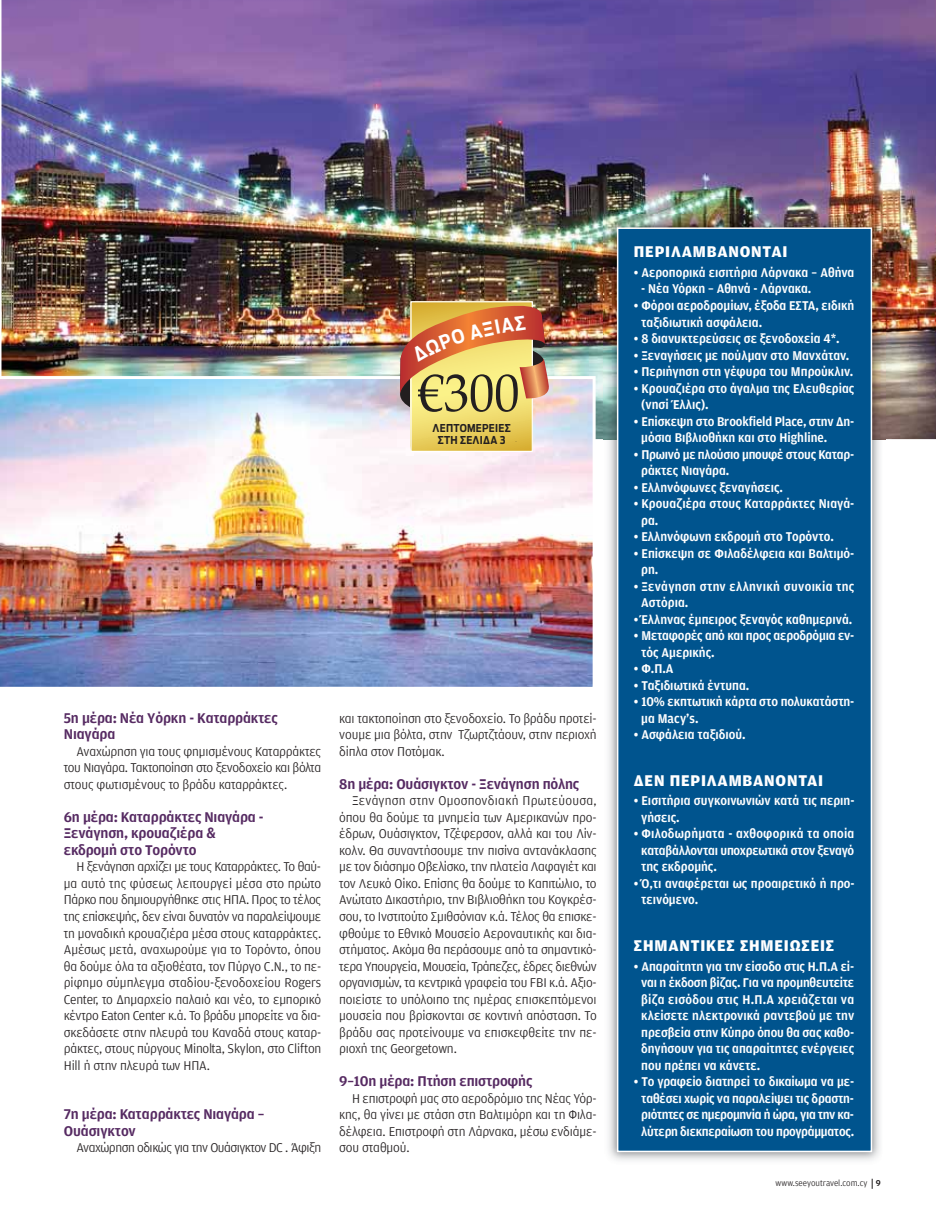
<style>
.page{position:relative;width:936px;height:1230px;background:#fff}
.page>*{position:absolute;margin:0;border:0;box-sizing:border-box;transform-origin:0 0}
.t1{font:52.95px "Palatino Linotype";color:#231f20;scale:.95 1}
.t2{font:16.5px "KAS Amplitude 08 NW Heavy";letter-spacing:.05em;color:#fff}
.t3{font:15px/16.5px "KAS Amplitude 07 NW Bold";letter-spacing:-.01em;color:#562a62}
.t4{font:13.5px/16.5px "KAS Amplitude 03 Roman";letter-spacing:-.01em;color:#231f20;text-align:justify}
.t5{font:13.5px/16.5px "KAS Amplitude 07 NW Bold";color:#fff;scale:.95 1}
.t6{font:13.5px/16.5px "KAS Amplitude 07 NW Bold";letter-spacing:-.02em;color:#fff;scale:.95 1}
.t7{font:13.5px/16.5px "KAS Amplitude 07 NW Bold";letter-spacing:.025em;color:#fff;scale:.95 1}
.t8{font:13.5px "KAS Amplitude 03 Roman";letter-spacing:-.035em;color:#231f20}
.t9{font:700 10.8px/12px "KAS Antenna 07";letter-spacing:.025em;color:#231f20;text-align:center}
.t10{font:9px "KAS Amplitude 03 Roman";color:#231f20}
.s1{font-family:"KAS Amplitude 07 NW Bold"}
</style>
<div class="page">
<img style="left:1px;top:0;width:934px;height:440px">
<img style="left:0;top:376px;width:595px;height:311px">
<img style="left:603px;top:215px;width:282px;height:946px">
<div style="left:618px;top:229px;width:252px;height:921px;background:#00548e"></div>
<div style="left:617px;top:227px;width:255px;height:924px;border:2px solid #fff"></div>
<svg style="left:400px;top:302px;width:149px;height:149px;background:#e0b265"></svg>
<h1 class="t1" style="left:418px;top:361px;width:108px">€300</h1>
<p class="t9" style="left:432px;top:422px;width:80px">ΛΕΠΤΟΜΕΡΕΙΕΣ<br>ΣΤΗ ΣΕΛΙΔΑ 3</p>
<p class="t3" style="left:64px;top:710px;width:215px">5η μέρα: Νέα Υόρκη - Καταρράκτες<br>Νιαγάρα</p>
<p class="t4" style="left:64px;top:743px;width:259px;text-indent:13px">Αναχώρηση για τους φημισμένους Καταρράκτες του Νιαγάρα. Τακτοποίηση στο ξενοδοχείο και βόλτα στους φωτισμένους το βράδυ καταρράκτες.</p>
<p class="t3" style="left:64px;top:809px;width:201px">6η μέρα: Καταρράκτες Νιαγάρα -<br>Ξενάγηση, κρουαζιέρα &amp; εκδρομή στο Τορόντο</p>
<p class="t4" style="left:64px;top:859px;width:259px;text-indent:13px">Η ξενάγηση αρχίζει με τους Καταρράκτες. Το θαύ&shy;μα αυτό της φύσεως λειτουργεί μέσα στο πρώτο Πάρκο που δημιουργήθηκε στις ΗΠΑ. Προς το τέλος της επίσκεψής, δεν είναι δυνατόν να παραλείψουμε τη μοναδική κρουαζιέρα μέσα στους καταρράκτες.<br>Αμέσως μετά, αναχωρούμε για το Τορόντο, όπου θα δούμε όλα τα αξιοθέατα, τον Πύργο C.N., το πε&shy;ρίφημο σύμπλεγμα σταδίου-ξενοδοχείου Rogers Center, το Δημαρχείο παλαιό και νέο, το εμπορικό κέντρο Eaton Center κ.ά. Το βράδυ μπορείτε να δια&shy;σκεδάσετε στην πλευρά του Καναδά στους καταρ&shy;ράκτες, στους πύργους Μinolta, Skylon, στο Clifton Hill ή στην πλευρά των ΗΠΑ.</p>
<p class="t3" style="left:64px;top:1106px;width:202px">7η μέρα: Καταρράκτες Νιαγάρα –<br>Ουάσιγκτον</p>
<p class="t8" style="left:77px;top:1140px;width:246px">Αναχώρηση οδικώς για την Ουάσιγκτον DC . Άφιξη</p>
<p class="t4" style="left:339px;top:710px;width:259px">και τακτοποίηση στο ξενοδοχείο. Το βράδυ προτεί&shy;νουμε μια βόλτα, στην Τζωρτζτάουν, στην περιοχή δίπλα στον Ποτόμακ.</p>
<p class="t3" style="left:339px;top:776px;width:241px">8η μέρα: Ουάσιγκτον - Ξενάγηση πόλης</p>
<p class="t4" style="left:339px;top:793px;width:259px;text-indent:13px">Ξενάγηση στην Ομοσπονδιακή Πρωτεύουσα, όπου θα δούμε τα μνημεία των Αμερικανών προ&shy;έδρων, Ουάσιγκτον, Τζέφερσον, αλλά και του Λίν&shy;κολν. Θα συναντήσουμε την πισίνα αντανάκλασης με τον διάσημο Οβελίσκο, την πλατεία Λαφαγιέτ και τον Λευκό Οίκο. Επίσης θα δούμε το Καπιτώλιο, το Ανώτατο Δικαστήριο, την Βιβλιοθήκη του Κογκρέσ&shy;σου, το Ινστιτούτο Σμιθσόνιαν κ.ά. Τέλος θα επισκε&shy;φθούμε το Εθνικό Μουσείο Αεροναυτικής και δια&shy;στήματος. Ακόμα θα περάσουμε από τα σημαντικό&shy;τερα Υπουργεία, Μουσεία, Τράπεζες, έδρες διεθνών οργανισμών, τα κεντρικά γραφεία του FBI κ.ά. Αξιο&shy;ποιείστε το υπόλοιπο της ημέρας επισκεπτόμενοι μουσεία που βρίσκονται σε κοντινή απόσταση. Το βράδυ σας προτείνουμε να επισκεφθείτε την πε&shy;ριοχή της Georgetown.</p>
<p class="t3" style="left:339px;top:1073px;width:195px">9–10η μέρα: Πτήση επιστροφής</p>
<p class="t4" style="left:339px;top:1090px;width:259px;text-indent:13px">Η επιστροφή μας στο αεροδρόμιο της Νέας Υόρ&shy;κης, θα γίνει με στάση στη Βαλτιμόρη και τη Φιλα&shy;δέλφεια. Επιστροφή στη Λάρνακα, μέσω ενδιάμε&shy;σου σταθμού.</p>
<p class="t2" style="left:634px;top:246px;width:155px">ΠΕΡΙΛΑΜΒΑΝΟΝΤΑΙ</p>
<p class="t5" style="left:634px;top:265px;width:233px">• Αεροπορικά εισιτήρια Λάρνακα – Αθήνα</p>
<p class="t5" style="left:641px;top:282px;width:181px">- Νέα Υόρκη – Αθηνά - Λάρνακα.</p>
<p class="t5" style="left:641px;top:298px;width:226px;text-indent:-7px">• Φόροι αεροδρομίων, έξοδα ΕΣΤΑ, ειδική ταξιδιωτική ασφάλεια.</p>
<p class="t5" style="left:634px;top:331px;width:218px">• 8 διανυκτερεύσεις σε ξενοδοχεία 4*.</p>
<p class="t5" style="left:634px;top:348px;width:228px">• Ξεναγήσεις με πούλμαν στο Μανχάταν.</p>
<p class="t5" style="left:634px;top:364px;width:232px">• Περιήγηση στη γέφυρα του Μπρούκλιν.</p>
<p class="t5" style="left:641px;top:381px;width:226px;text-indent:-7px">• Κρουαζιέρα στο άγαλμα της Ελευθερίας (νησί Έλλις).</p>
<p class="t5" style="left:641px;top:414px;width:226px;text-indent:-7px">• Επίσκεψη στο Brookfield Place, στην Δη&shy;μόσια Βιβλιοθήκη και στο Highline.</p>
<p class="t6" style="left:641px;top:447px;width:226px;text-indent:-7px">• Πρωινό με πλούσιο μπουφέ στους Καταρ&shy;ράκτες Νιαγάρα.</p>
<p class="t5" style="left:634px;top:480px;width:158px">• Ελληνόφωνες ξεναγήσεις.</p>
<p class="t5" style="left:641px;top:496px;width:226px;text-indent:-7px">• Κρουαζιέρα στους Καταρράκτες Νιαγά&shy;ρα.</p>
<p class="t5" style="left:634px;top:529px;width:212px">• Ελληνόφωνη εκδρομή στο Τορόντο.</p>
<p class="t5" style="left:641px;top:546px;width:226px;text-indent:-7px">• Επίσκεψη σε Φιλαδέλφεια και Βαλτιμό&shy;ρη.</p>
<p class="t7" style="left:641px;top:579px;width:226px;text-indent:-7px">• Ξενάγηση στην ελληνική συνοικία της<br>Αστόρια.</p>
<p class="t5" style="left:634px;top:612px;width:231px">• Έλληνας έμπειρος ξεναγός καθημερινά.</p>
<p class="t5" style="left:641px;top:628px;width:226px;text-indent:-7px">• Μεταφορές από και προς αεροδρόμια εν&shy;τός Αμερικής.</p>
<p class="t5" style="left:634px;top:661px;width:43px">• Φ.Π.Α</p>
<p class="t5" style="left:634px;top:678px;width:123px">• Ταξιδιωτικά έντυπα.</p>
<p class="t5" style="left:641px;top:694px;width:226px;text-indent:-7px">• 10% εκπτωτική κάρτα στο πολυκατάστη&shy;μα Macy’s.</p>
<p class="t5" style="left:634px;top:727px;width:119px">• Ασφάλεια ταξιδιού.</p>
<p class="t2" style="left:634px;top:774px;width:191px">ΔΕΝ ΠΕΡΙΛΑΜΒΑΝΟΝΤΑΙ</p>
<p class="t5" style="left:641px;top:793px;width:226px;text-indent:-7px">• Εισιτήρια συγκοινωνιών κατά τις περιη&shy;γήσεις.</p>
<p class="t5" style="left:641px;top:826px;width:226px;text-align:justify;text-indent:-7px">• Φιλοδωρήματα - αχθοφορικά τα οποία καταβάλλονται υποχρεωτικά στον ξεναγό της εκδρομής.</p>
<p class="t5" style="left:641px;top:876px;width:226px;text-indent:-7px">• Ό,τι αναφέρεται ως προαιρετικό ή προ&shy;τεινόμενο.</p>
<p class="t2" style="left:634px;top:939px;width:202px">ΣΗΜΑΝΤΙΚΕΣ ΣΗΜΕΙΩΣΕΙΣ</p>
<p class="t5" style="left:641px;top:958px;width:226px;text-align:justify;text-indent:-7px">• Απαραίτητη για την είσοδο στις Η.Π.Α εί&shy;ναι η έκδοση βίζας. Για να προμηθευτείτε βίζα εισόδου στις Η.Π.Α χρειάζεται να κλείσετε ηλεκτρονικά ραντεβού με την πρεσβεία στην Κύπρο όπου θα σας καθο&shy;δηγήσουν για τις απαραίτητες ενέργειες που πρέπει να κάνετε.</p>
<p class="t5" style="left:634px;top:1074px;width:233px;text-align:center">• Το γραφείο διατηρεί το δικαίωμα να με&shy;ταθέσει χωρίς να παραλείψει τις δραστη&shy;ριότητες σε ημερομηνία ή ώρα, για την κα&shy;λύτερη διεκπεραίωση του προγράμματος.</p>
<p class="t10" style="left:775px;top:1178px;width:107px">www.seeyoutravel.com.cy <span class="s1">9</span></p>
</div>
